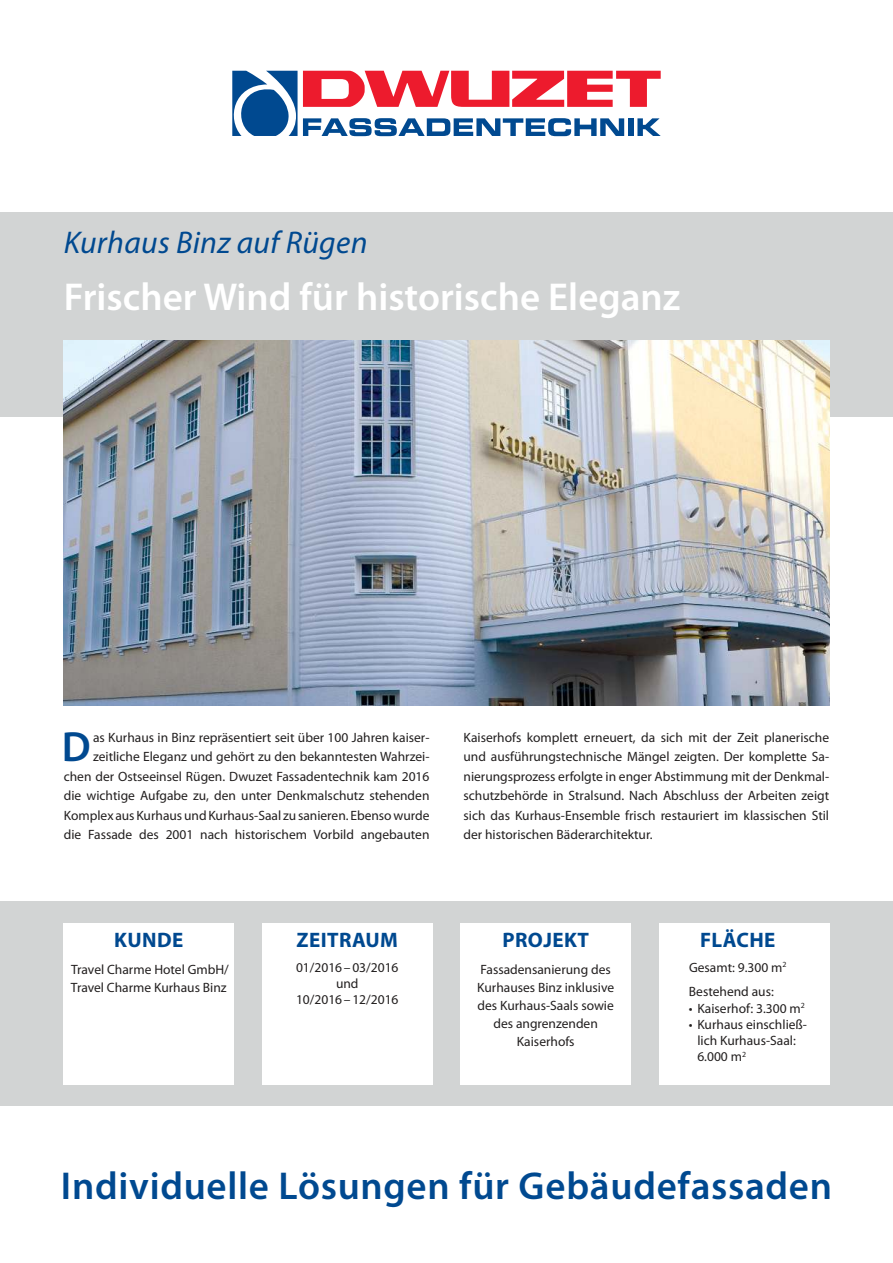
<style>
.page{position:relative;width:893px;height:1263px;background:#fff}
.page>*{position:absolute;margin:0;border:0;box-sizing:border-box;transform-origin:0 0}
.t1{font:600 42.45px "Myriad Pro";color:#004990}
.t2{font:600 39px "Myriad Pro";letter-spacing:.02em;color:#004990}
.t3{font:600 39px "Myriad Pro";color:#fff}
.t4{font:italic 31.5px "Myriad Pro";letter-spacing:.01em;color:#004990}
.t5{font:700 21px "Myriad Pro";letter-spacing:.02em;color:#004990}
.t6{font:13.5px/19.5px "Myriad Pro";color:#221f1f}
</style>
<div class="page">
<div style="left:0;top:213px;width:893px;height:204px;background:#d2d4d4"></div>
<div style="left:0;top:901px;width:893px;height:205px;background:#d2d4d4"></div>
<img style="left:64px;top:340px;width:765px;height:366px">
<div style="left:64px;top:923px;width:170px;height:161px;background:#fff"></div>
<div style="left:262px;top:923px;width:170px;height:161px;background:#fff"></div>
<div style="left:461px;top:923px;width:170px;height:161px;background:#fff"></div>
<div style="left:659px;top:923px;width:170px;height:161px;background:#fff"></div>
<svg style="left:232px;top:71px;width:429px;height:65px"></svg>
<h3 class="t4" style="left:64px;top:231px;width:305px">Kurhaus Binz auf Rügen</h3>
<h2 class="t3" style="left:64px;top:282px;width:618px">Frischer Wind für historische Eleganz</h2>
<p class="t6" style="left:64px;top:728px;width:367px;text-align:right">as Kurhaus in Binz repräsentiert seit über 100 Jahren kaiser&shy;zeitliche Eleganz und gehört zu den bekanntesten Wahrzei&shy;chen der Ostseeinsel Rügen. Dwuzet Fassadentechnik kam 2016 die wichtige Aufgabe zu, den unter Denkmalschutz stehenden Komplex aus Kurhaus und Kurhaus-Saal zu sanieren. Ebenso wurde die Fassade des 2001 nach historischem Vorbild angebauten</p>
<p class="t6" style="left:463px;top:728px;width:367px;text-align:justify">Kaiserhofs komplett erneuert, da sich mit der Zeit planerische und ausführungstechnische Mängel zeigten. Der komplette Sa&shy;nierungsprozess erfolgte in enger Abstimmung mit der Denkmal&shy;schutzbehörde in Stralsund. Nach Abschluss der Arbeiten zeigt sich das Kurhaus-Ensemble frisch restauriert im klassischen Stil der historischen Bäderarchitektur.</p>
<h1 class="t1" style="left:62px;top:730px;width:30px">D</h1>
<h3 class="t5" style="left:114px;top:927px;width:71px">KUNDE</h3>
<p class="t6" style="left:71px;top:961px;width:159px;line-height:18px">Travel Charme Hotel GmbH/<br>Travel Charme Kurhaus Binz</p>
<h3 class="t5" style="left:296px;top:927px;width:103px">ZEITRAUM</h3>
<p class="t6" style="left:296px;top:960px;width:104px;line-height:16.2px;text-align:center">01/2016–03/2016 und<br>10/2016–12/2016</p>
<h3 class="t5" style="left:502px;top:927px;width:88px">PROJEKT</h3>
<p class="t6" style="left:477px;top:961px;width:138px;line-height:18px;text-align:center">Fassadensanierung des<br>Kurhauses Binz inklusive des Kurhaus-Saals sowie des angrenzenden<br>Kaiserhofs</p>
<h3 class="t5" style="left:700px;top:927px;width:77px">FLÄCHE</h3>
<p class="t6" style="left:689px;top:956px;width:99px;line-height:24.8px">Gesamt: 9.300 m<sup>2<br></sup>Bestehend aus:</p>
<p class="t6" style="left:689px;top:999px;width:117px">• Kaiserhof: 3.300 m<sup>2</sup></p>
<p class="t6" style="left:697px;top:1017px;width:111px;line-height:16.2px;text-indent:-9px">• Kurhaus einschließ&shy;lich Kurhaus-Saal:<br>6.000 m<sup>2</sup></p>
<h2 class="t2" style="left:61px;top:1170px;width:773px">Individuelle Lösungen für Gebäudefassaden</h2>
</div>
